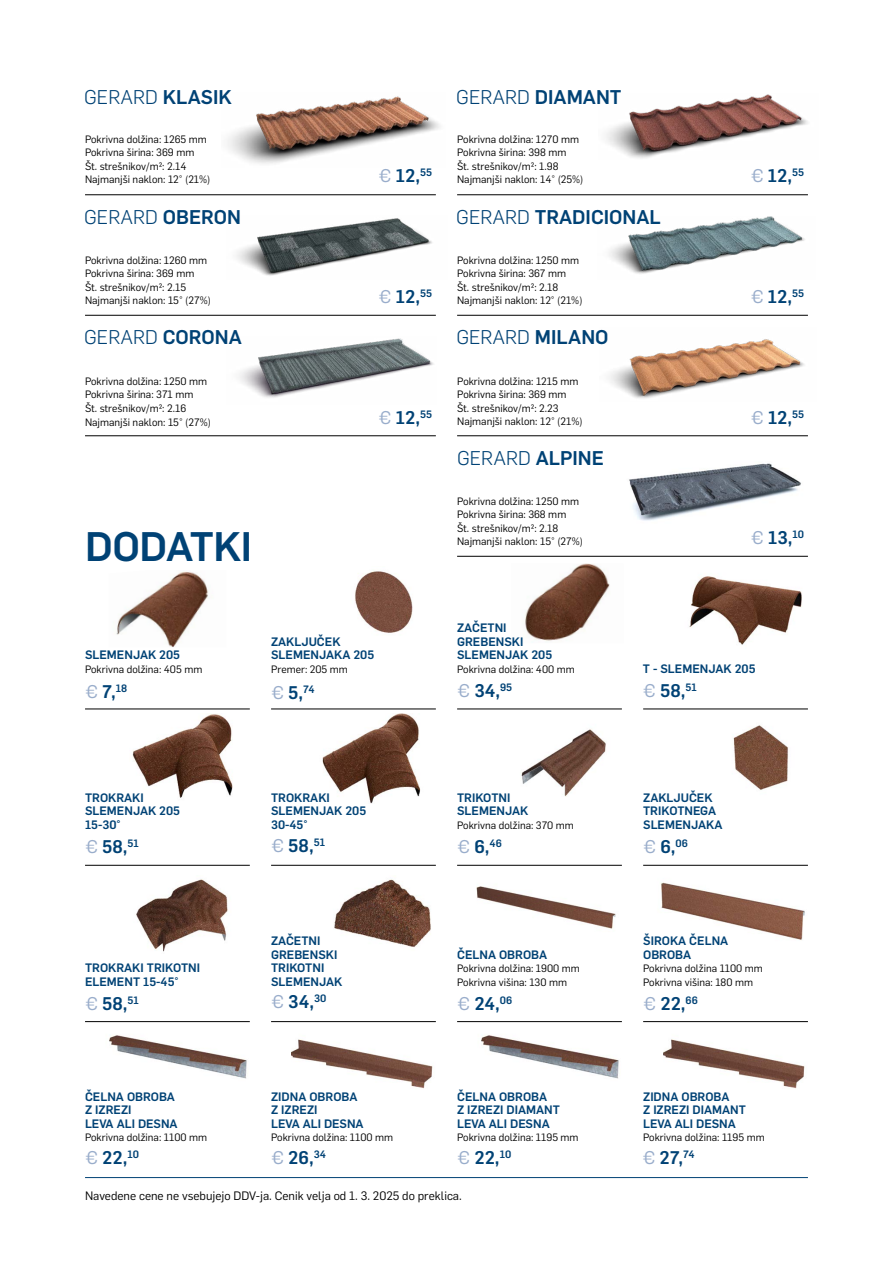
<style>
.page{position:relative;width:893px;height:1263px;background:#fff}
.page>*{position:absolute;margin:0;border:0;box-sizing:border-box;transform-origin:0 0}
.t1{font:500 40.5px "Flama";letter-spacing:-.01em;color:#004275}
.t2{font:300 19.5px "Flama";color:#004275}
.t3{font:500 19.5px "Flama";color:#004275}
.t4{font:500 18px "Flama";color:#004275}
.t5{font:500 12px/13.5px "Flama";color:#004275}
.t6{font:12px "Flama";color:#000}
.t7{font:10.5px/13.5px "Flama";color:#000}
.s1{font-weight:500}
.s2{font-weight:300}
.s3{font-weight:400;color:#99adcb}
</style>
<div class="page">
<img style="left:116px;top:571px;width:92px;height:76px">
<hr style="left:85px;top:708px;width:165px;height:1px;background:#000">
<img style="left:355px;top:571px;width:58px;height:62px">
<hr style="left:271px;top:708px;width:165px;height:1px;background:#000">
<img style="left:525px;top:563px;width:85px;height:78px">
<hr style="left:457px;top:708px;width:165px;height:1px;background:#000">
<img style="left:132px;top:714px;width:101px;height:84px">
<img style="left:322px;top:714px;width:99px;height:89px">
<hr style="left:643px;top:708px;width:165px;height:1px;background:#000">
<img style="left:109px;top:1035px;width:138px;height:44px">
<img style="left:481px;top:1035px;width:138px;height:44px">
<img style="left:291px;top:1039px;width:142px;height:50px">
<img style="left:663px;top:1039px;width:142px;height:50px">
<hr style="left:85px;top:865px;width:165px;height:1px;background:#000">
<hr style="left:85px;top:1021px;width:165px;height:1px;background:#000">
<hr style="left:271px;top:865px;width:165px;height:1px;background:#000">
<hr style="left:271px;top:1021px;width:165px;height:1px;background:#000">
<img style="left:521px;top:729px;width:85px;height:67px">
<hr style="left:457px;top:865px;width:165px;height:1px;background:#000">
<hr style="left:457px;top:1021px;width:165px;height:1px;background:#000">
<img style="left:733px;top:725px;width:55px;height:65px">
<hr style="left:643px;top:865px;width:165px;height:1px;background:#000">
<hr style="left:643px;top:1021px;width:165px;height:1px;background:#000">
<img style="left:136px;top:879px;width:92px;height:73px">
<img style="left:334px;top:879px;width:97px;height:69px">
<img style="left:476px;top:886px;width:140px;height:43px">
<img style="left:661px;top:882px;width:144px;height:58px">
<hr style="left:85px;top:1177px;width:723px;height:1px;background:#004275">
<img style="left:629px;top:463px;width:172px;height:58px">
<img style="left:227px;top:96px;width:213px;height:68px">
<hr style="left:85px;top:194px;width:351px;height:1px;background:#000">
<img style="left:236px;top:218px;width:196px;height:58px">
<hr style="left:85px;top:315px;width:351px;height:1px;background:#000">
<img style="left:606px;top:94px;width:202px;height:65px">
<hr style="left:457px;top:194px;width:351px;height:1px;background:#000">
<img style="left:239px;top:338px;width:195px;height:60px">
<hr style="left:457px;top:315px;width:351px;height:1px;background:#000">
<hr style="left:457px;top:556px;width:351px;height:1px;background:#000">
<img style="left:609px;top:216px;width:196px;height:58px">
<img style="left:609px;top:339px;width:195px;height:60px">
<hr style="left:85px;top:435px;width:351px;height:1px;background:#000">
<hr style="left:457px;top:435px;width:351px;height:1px;background:#000">
<img style="left:689px;top:576px;width:113px;height:69px">
<h2 class="t2" style="left:84px;top:83px;width:149px">GERARD <span class="s1">KLASIK</span></h2>
<h2 class="t3" style="left:456px;top:83px;width:167px"><span class="s2">GERARD</span> DIAMANT</h2>
<p class="t7" style="left:85px;top:131px;width:127px">Pokrivna dolžina: 1265 mm<br>Pokrivna širina: 369 mm<br>Št. strešnikov/m2: 2.14<br>Najmanjši naklon: 12° (21%)</p>
<h3 class="t4" style="left:379px;top:162px;width:55px"><span class="s3">€</span> 12,<sup>55</sup></h3>
<p class="t7" style="left:457px;top:131px;width:128px">Pokrivna dolžina: 1270 mm<br>Pokrivna širina: 398 mm<br>Št. strešnikov/m2: 1.98<br>Najmanjši naklon: 14° (25%)</p>
<h3 class="t4" style="left:751px;top:162px;width:55px"><span class="s3">€</span> 12,<sup>55</sup></h3>
<h2 class="t2" style="left:84px;top:203px;width:158px">GERARD <span class="s1">OBERON</span></h2>
<h2 class="t3" style="left:456px;top:202px;width:206px"><span class="s2">GERARD</span> TRADICIONAL</h2>
<p class="t7" style="left:85px;top:253px;width:127px">Pokrivna dolžina: 1260 mm<br>Pokrivna širina: 369 mm<br>Št. strešnikov/m2: 2.15<br>Najmanjši naklon: 15° (27%)</p>
<h3 class="t4" style="left:379px;top:283px;width:55px"><span class="s3">€</span> 12,<sup>55</sup></h3>
<p class="t7" style="left:457px;top:253px;width:127px">Pokrivna dolžina: 1250 mm<br>Pokrivna širina: 367 mm<br>Št. strešnikov/m2: 2.18<br>Najmanjši naklon: 12° (21%)</p>
<h3 class="t4" style="left:751px;top:283px;width:55px"><span class="s3">€</span> 12,<sup>55</sup></h3>
<h2 class="t2" style="left:84px;top:324px;width:159px">GERARD <span class="s1">CORONA</span></h2>
<h2 class="t2" style="left:456px;top:324px;width:154px">GERARD <span class="s1">MILANO</span></h2>
<p class="t7" style="left:85px;top:374px;width:127px">Pokrivna dolžina: 1250 mm<br>Pokrivna širina: 371 mm<br>Št. strešnikov/m2: 2.16<br>Najmanjši naklon: 15° (27%)</p>
<h3 class="t4" style="left:379px;top:405px;width:55px"><span class="s3">€</span> 12,<sup>55</sup></h3>
<p class="t7" style="left:457px;top:374px;width:127px">Pokrivna dolžina: 1215 mm<br>Pokrivna širina: 369 mm<br>Št. strešnikov/m2: 2.23<br>Najmanjši naklon: 12° (21%)</p>
<h3 class="t4" style="left:751px;top:404px;width:55px"><span class="s3">€</span> 12,<sup>55</sup></h3>
<h2 class="t2" style="left:457px;top:444px;width:148px">GERARD <span class="s1">ALPINE</span></h2>
<h1 class="t1" style="left:85px;top:517px;width:169px">DODATKI</h1>
<p class="t7" style="left:457px;top:494px;width:127px">Pokrivna dolžina: 1250 mm<br>Pokrivna širina: 368 mm<br>Št. strešnikov/m2: 2.18<br>Najmanjši naklon: 15° (27%)</p>
<h3 class="t4" style="left:751px;top:524px;width:55px"><span class="s3">€</span> 13,<sup>10</sup></h3>
<p class="t5" style="left:85px;top:647px;width:97px">SLEMENJAK 205</p>
<p class="t7" style="left:85px;top:661px;width:119px">Pokrivna dolžina: 405 mm</p>
<h3 class="t4" style="left:85px;top:678px;width:44px"><span class="s3">€</span> 7,<sup>18</sup></h3>
<p class="t5" style="left:271px;top:634px;width:105px">ZAKLJUČEK<br>SLEMENJAKA 205</p>
<p class="t7" style="left:271px;top:661px;width:78px">Premer: 205 mm</p>
<h3 class="t4" style="left:271px;top:679px;width:45px"><span class="s3">€</span> 5,<sup>74</sup></h3>
<p class="t5" style="left:457px;top:620px;width:97px">ZAČETNI<br>GREBENSKI<br>SLEMENJAK 205</p>
<p class="t7" style="left:457px;top:661px;width:119px">Pokrivna dolžina: 400 mm</p>
<h3 class="t4" style="left:457px;top:678px;width:57px"><span class="s3">€</span> 34,<sup>95</sup></h3>
<p class="t5" style="left:643px;top:661px;width:114px">T - SLEMENJAK 205</p>
<h3 class="t4" style="left:643px;top:678px;width:56px"><span class="s3">€</span> 58,<sup>51</sup></h3>
<p class="t5" style="left:85px;top:790px;width:97px">TROKRAKI<br>SLEMENJAK 205<br>15-30°</p>
<h3 class="t4" style="left:85px;top:834px;width:56px"><span class="s3">€</span> 58,<sup>51</sup></h3>
<p class="t5" style="left:85px;top:960px;width:117px">TROKRAKI TRIKOTNI<br>ELEMENT 15-45°</p>
<h3 class="t4" style="left:85px;top:991px;width:56px"><span class="s3">€</span> 58,<sup>51</sup></h3>
<p class="t5" style="left:85px;top:1089px;width:94px">ČELNA OBROBA<br>Z IZREZI<br>LEVA ALI DESNA</p>
<p class="t7" style="left:85px;top:1130px;width:124px">Pokrivna dolžina: 1100 mm</p>
<p class="t5" style="left:271px;top:790px;width:97px">TROKRAKI<br>SLEMENJAK 205<br>30-45°</p>
<h3 class="t4" style="left:271px;top:832px;width:56px"><span class="s3">€</span> 58,<sup>51</sup></h3>
<p class="t5" style="left:271px;top:933px;width:73px">ZAČETNI<br>GREBENSKI<br>TRIKOTNI<br>SLEMENJAK</p>
<h3 class="t4" style="left:271px;top:989px;width:57px"><span class="s3">€</span> 34,<sup>30</sup></h3>
<p class="t5" style="left:271px;top:1089px;width:94px">ZIDNA OBROBA<br>Z IZREZI<br>LEVA ALI DESNA</p>
<p class="t7" style="left:271px;top:1130px;width:124px">Pokrivna dolžina: 1100 mm</p>
<p class="t5" style="left:457px;top:790px;width:73px">TRIKOTNI<br>SLEMENJAK</p>
<p class="t7" style="left:457px;top:818px;width:118px">Pokrivna dolžina: 370 mm</p>
<h3 class="t4" style="left:457px;top:834px;width:46px"><span class="s3">€</span> 6,<sup>46</sup></h3>
<p class="t5" style="left:457px;top:947px;width:91px">ČELNA OBROBA</p>
<p class="t7" style="left:457px;top:961px;width:124px">Pokrivna dolžina: 1900 mm<br>Pokrivna višina: 130 mm</p>
<h3 class="t4" style="left:457px;top:991px;width:57px"><span class="s3">€</span> 24,<sup>06</sup></h3>
<p class="t5" style="left:457px;top:1089px;width:104px">ČELNA OBROBA<br>Z IZREZI DIAMANT<br>LEVA ALI DESNA</p>
<p class="t7" style="left:457px;top:1130px;width:123px">Pokrivna dolžina: 1195 mm</p>
<p class="t5" style="left:643px;top:790px;width:81px">ZAKLJUČEK<br>TRIKOTNEGA<br>SLEMENJAKA</p>
<h3 class="t4" style="left:643px;top:834px;width:46px"><span class="s3">€</span> 6,<sup>06</sup></h3>
<p class="t5" style="left:643px;top:933px;width:87px">ŠIROKA ČELNA<br>OBROBA</p>
<p class="t7" style="left:643px;top:961px;width:121px">Pokrivna dolžina 1100 mm<br>Pokrivna višina: 180 mm</p>
<h3 class="t4" style="left:643px;top:991px;width:56px"><span class="s3">€</span> 22,<sup>66</sup></h3>
<p class="t5" style="left:643px;top:1089px;width:104px">ZIDNA OBROBA<br>Z IZREZI DIAMANT<br>LEVA ALI DESNA</p>
<p class="t7" style="left:643px;top:1130px;width:123px">Pokrivna dolžina: 1195 mm</p>
<h3 class="t4" style="left:271px;top:1145px;width:56px"><span class="s3">€</span> 26,<sup>34</sup></h3>
<h3 class="t4" style="left:642px;top:1145px;width:54px"><span class="s3">€</span> 27,<sup>74</sup></h3>
<h3 class="t4" style="left:85px;top:1145px;width:56px"><span class="s3">€</span> 22,<sup>10</sup></h3>
<h3 class="t4" style="left:457px;top:1145px;width:56px"><span class="s3">€</span> 22,<sup>10</sup></h3>
<p class="t6" style="left:85px;top:1187px;width:378px">Navedene cene ne vsebujejo DDV-ja. Cenik velja od 1. 3. 2025 do preklica.</p>
</div>
